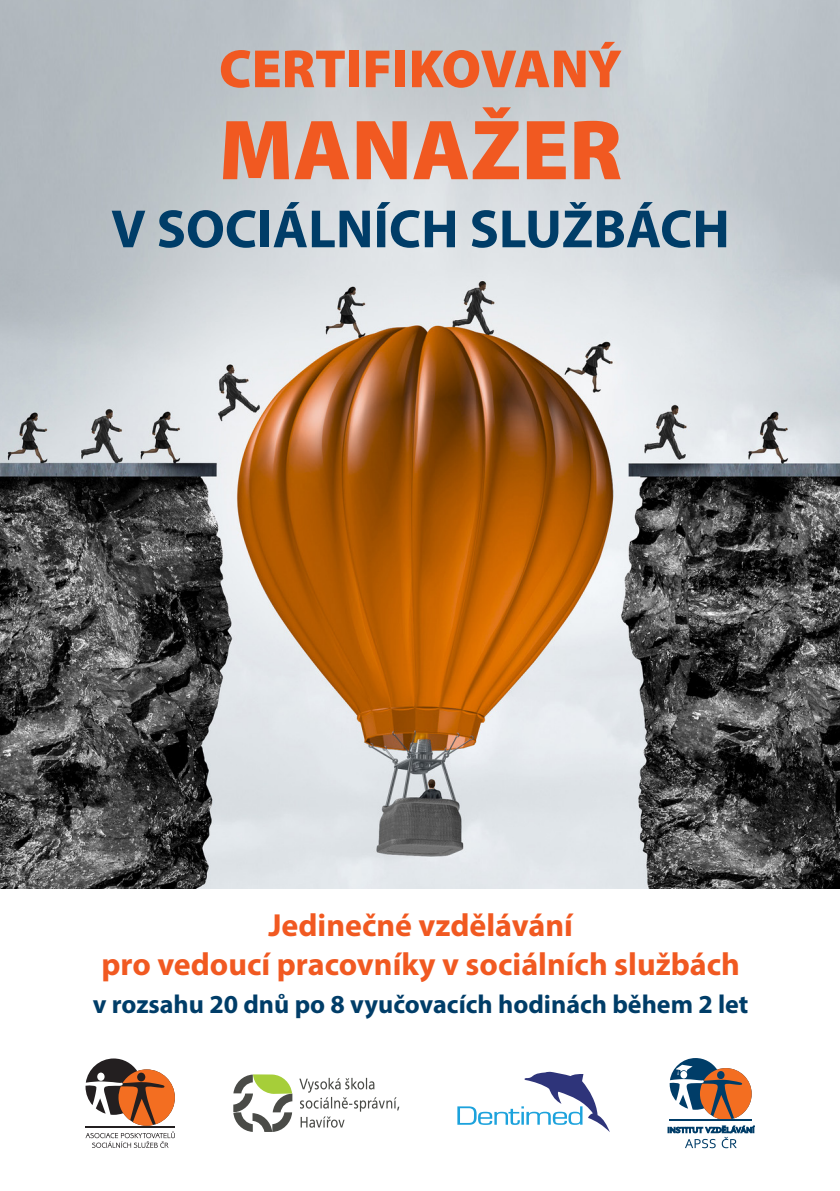
<style>
.page{position:relative;width:840px;height:1191px;background:#fff}
.page>*{position:absolute;margin:0;border:0;box-sizing:border-box;transform-origin:0 0}
.t1{font:900 86px "Myriad Pro";color:#f15921}
.t2{font:700 54.2px "Myriad Pro";color:#003d68}
.t3{font:900 54.2px "Myriad Pro";color:#f15921}
.t4{font:700 32px "Myriad Pro";color:#f15921}
.t5{font:700 26px "Myriad Pro";color:#003d68}
</style>
<div class="page">
<img style="left:0;top:268px;width:839px;height:621px">
<hr style="left:669px;top:1119px;width:82px;height:2px;background:#003d68">
<svg style="left:667px;top:1125px;width:87px;height:23px"></svg>
<svg style="left:669px;top:1058px;width:82px;height:61px"></svg>
<svg style="left:85px;top:1058px;width:90px;height:67px"></svg>
<svg style="left:85px;top:1131px;width:90px;height:16px"></svg>
<hr style="left:86px;top:1125px;width:89px;height:2px;background:#231f20">
<svg style="left:457px;top:1071px;width:152px;height:61px"></svg>
<svg style="left:233px;top:1074px;width:59px;height:58px"></svg>
<svg style="left:299px;top:1077px;width:100px;height:50px"></svg>
<p class="t3" style="left:219px;top:33px;width:404px">CERTIFIKOVANÝ</p>
<p class="t1" style="left:219px;top:93px;width:404px">MANAŽER</p>
<p class="t2" style="left:111px;top:194px;width:619px">V SOCIÁLNÍCH SLUŽBÁCH</p>
<p class="t4" style="left:268px;top:904px;width:306px">Jedinečné vzdělávání</p>
<p class="t4" style="left:101px;top:943px;width:639px">pro vedoucí pracovníky v sociálních službách</p>
<p class="t5" style="left:93px;top:987px;width:656px">v rozsahu 20 dnů po 8 vyučovacích hodinách během 2 let</p>
</div>
